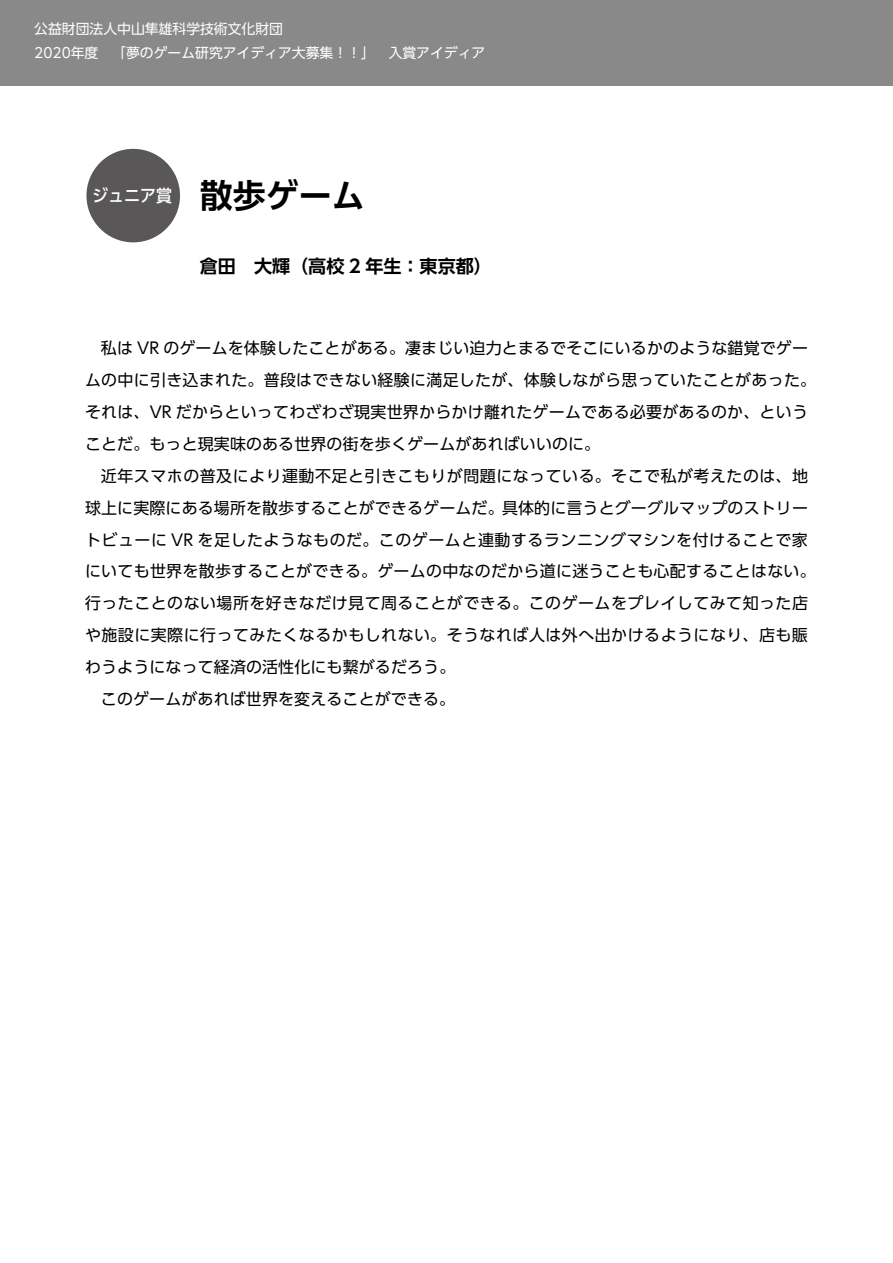
<style>
.page{position:relative;width:893px;height:1263px;background:#fff}
.page>*{position:absolute;margin:0;border:0;box-sizing:border-box;transform-origin:0 0}
.t1{font:700 33px "UD Shin Go Pro De";color:#000}
.t2{font:700 18px "UD Shin Go Pro De";color:#000}
.t3{font:500 16.95px "UD Shin Go Pro";color:#fff;scale:.94 1}
.t4{font:15.9px/32px "UD Shin Go Pro";letter-spacing:.02em;color:#000}
.t5{font:13.8px/24.2px "UD Shin Go Pro";color:#fff}
</style>
<div class="page">
<div style="left:0;top:0;width:893px;height:85px;background:#898989"></div>
<div style="left:86px;top:149px;width:94px;height:93px;background:#595757;border-radius:50%"></div>
<p class="t5" style="left:34px;top:16px;width:453px">公益財団法人中山隼雄科学技術文化財団<br>2020年度　「夢のゲーム研究アイディア大募集！！」　入賞アイディア</p>
<p class="t3" style="left:92px;top:182px;width:87px">ジュニア賞</p>
<h1 class="t1" style="left:200px;top:169px;width:166px">散歩ゲーム</h1>
<p class="t2" style="left:200px;top:252px;width:294px">倉田　大輝（高校 2 年生：東京都(</p>
<p class="t4" style="left:85px;top:332px;width:733px;text-indent:16px">私は VR のゲームを体験したことがある。凄まじい迫力とまるでそこにいるかのような錯覚でゲームの中に引き込まれた。普段はできない経験に満足したが、体験しながら思っていたことがあった。それは、VR だからといってわざわざ現実世界からかけ離れたゲームである必要があるのか、ということだ。もっと現実味のある世界の街を歩くゲームがあればいいのに。</p>
<p class="t4" style="left:101px;top:459px;width:708px">近年スマホの普及により運動不足と引きこもりが問題になっている。そこで私が考えたのは、地</p>
<p class="t4" style="left:85px;top:491px;width:724px">球上に実際にある場所を散歩することができるゲームだ。具体的に言うとグーグルマップのストリー</p>
<p class="t4" style="left:85px;top:523px;width:724px">トビューに VR を足したようなものだ。このゲームと連動するランニングマシンを付けることで家</p>
<p class="t4" style="left:85px;top:555px;width:732px">にいても世界を散歩することができる。ゲームの中なのだから道に迷うことも心配することはない。</p>
<p class="t4" style="left:85px;top:587px;width:724px">行ったことのない場所を好きなだけ見て周ることができる。このゲームをプレイしてみて知った店</p>
<p class="t4" style="left:85px;top:619px;width:724px">や施設に実際に行ってみたくなるかもしれない。そうなれば人は外へ出かけるようになり、店も賑</p>
<p class="t4" style="left:85px;top:651px;width:372px">わうようになって経済の活性化にも繋がるだろう。</p>
<p class="t4" style="left:101px;top:682px;width:356px">このゲームがあれば世界を変えることができる。</p>
</div>
